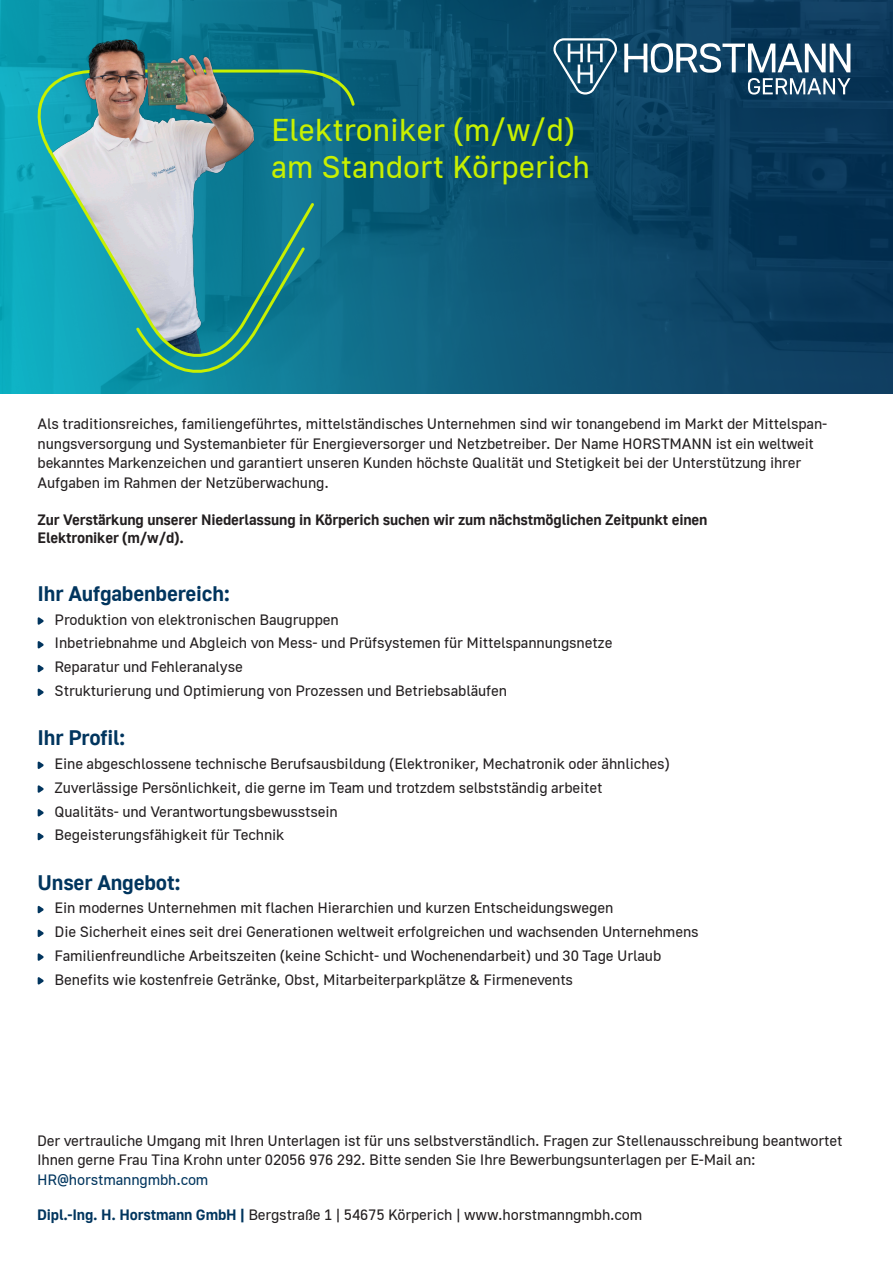
<style>
.page{position:relative;width:893px;height:1263px;background:#fff}
.page>*{position:absolute;margin:0;border:0;box-sizing:border-box;transform-origin:0 0}
.Titel_21pt{font:31.5px/37.5px "Golos UI";color:#c8f000}
.Headline_14pt{font:700 21px "Golos UI";letter-spacing:-.01em;color:#01355e}
.Copy_10pt{font:15px/19.5px "Golos UI";letter-spacing:-.01em;color:#231f20}
.Stellenanzeige_10pt{font:700 15px/18px "Golos UI";letter-spacing:-.01em;color:#231f20}
.s1{color:#01355e}
.s2{font-weight:700;color:#01355e}
</style>
<div class="page">
<svg style="left:0;top:0;width:893px;height:393px;background:#0b506f"></svg>
<svg style="left:24px;top:68px;width:333px;height:303px;background:#469aa8"></svg>
<svg style="left:134px;top:245px;width:173px;height:140px;background:#41959b"></svg>
<img style="left:29px;top:0;width:259px;height:104px">
<svg style="left:38px;top:617px;width:6px;height:8px"></svg>
<svg style="left:38px;top:641px;width:6px;height:8px"></svg>
<svg style="left:38px;top:664px;width:6px;height:8px"></svg>
<svg style="left:38px;top:688px;width:6px;height:8px"></svg>
<svg style="left:38px;top:761px;width:6px;height:8px"></svg>
<svg style="left:38px;top:785px;width:6px;height:8px"></svg>
<svg style="left:38px;top:809px;width:6px;height:8px"></svg>
<svg style="left:38px;top:832px;width:6px;height:8px"></svg>
<svg style="left:38px;top:905px;width:6px;height:8px"></svg>
<svg style="left:38px;top:929px;width:6px;height:8px"></svg>
<svg style="left:38px;top:953px;width:6px;height:8px"></svg>
<svg style="left:38px;top:977px;width:6px;height:8px"></svg>
<svg style="left:553px;top:38px;width:297px;height:57px"></svg>
<p class="Titel_21pt" style="left:271px;top:110px;width:320px">Elektroniker (m/w/d) am Standort Körperich</p>
<p class="Copy_10pt" style="left:38px;top:414px;width:791px">Als traditionsreiches, familiengeführtes, mittelständisches Unternehmen sind wir tonangebend im Markt der Mittelspan&shy;nungsversorgung und Systemanbieter für Energieversorger und Netzbetreiber. Der Name HORSTMANN ist ein weltweit bekanntes Markenzeichen und garantiert unseren Kunden höchste Qualität und Stetigkeit bei der Unterstützung ihrer Aufgaben im Rahmen der Netzüberwachung.</p>
<p class="Stellenanzeige_10pt" style="left:38px;top:510px;width:671px">Zur Verstärkung unserer Niederlassung in Körperich suchen wir zum nächstmöglichen Zeitpunkt einen<br>Elektroniker (m/w/d).</p>
<p class="Headline_14pt" style="left:38px;top:581px;width:194px">Ihr Aufgabenbereich:</p>
<p class="Copy_10pt" style="left:55px;top:610px;width:286px">Produktion von elektronischen Baugruppen</p>
<p class="Copy_10pt" style="left:55px;top:633px;width:559px">Inbetriebnahme und Abgleich von Mess- und Prüfsystemen für Mittelspannungsnetze</p>
<p class="Copy_10pt" style="left:55px;top:657px;width:190px">Reparatur und Fehleranalyse</p>
<p class="Copy_10pt" style="left:55px;top:681px;width:454px">Strukturierung und Optimierung von Prozessen und Betriebsabläufen</p>
<p class="Headline_14pt" style="left:38px;top:726px;width:89px">Ihr Profil:</p>
<p class="Copy_10pt" style="left:55px;top:754px;width:617px">Eine abgeschlossene technische Berufsausbildung (Elektroniker, Mechatronik oder ähnliches)</p>
<p class="Copy_10pt" style="left:55px;top:778px;width:549px">Zuverlässige Persönlichkeit, die gerne im Team und trotzdem selbstständig arbeitet</p>
<p class="Copy_10pt" style="left:55px;top:801px;width:285px">Qualitäts- und Verantwortungsbewusstsein</p>
<p class="Copy_10pt" style="left:55px;top:825px;width:231px">Begeisterungsfähigkeit für Technik</p>
<p class="Headline_14pt" style="left:38px;top:870px;width:145px">Unser Angebot:</p>
<p class="Copy_10pt" style="left:55px;top:898px;width:560px">Ein modernes Unternehmen mit flachen Hierarchien und kurzen Entscheidungswegen</p>
<p class="Copy_10pt" style="left:55px;top:922px;width:645px">Die Sicherheit eines seit drei Generationen weltweit erfolgreichen und wachsenden Unternehmens</p>
<p class="Copy_10pt" style="left:55px;top:946px;width:608px">Familienfreundliche Arbeitszeiten (keine Schicht- und Wochenendarbeit) und 30 Tage Urlaub</p>
<p class="Copy_10pt" style="left:55px;top:969px;width:520px">Benefits wie kostenfreie Getränke, Obst, Mitarbeiterparkplätze &amp; Firmenevents</p>
<p class="Copy_10pt" style="left:37px;top:1130px;width:807px">Der vertrauliche Umgang mit Ihren Unterlagen ist für uns selbstverständlich. Fragen zur Stellenausschreibung beantwortet<br>Ihnen gerne Frau Tina Krohn unter 02056 976 292. Bitte senden Sie Ihre Bewerbungsunterlagen per E-Mail an:<br><span class="s1">HR@horstmanngmbh.com</span></p>
<p class="Copy_10pt" style="left:37px;top:1205px;width:607px"><span class="s2">Dipl.-Ing. H. Horstmann GmbH |</span> Bergstraße 1 | 54675 Körperich | www.horstmanngmbh.com</p>
</div>
